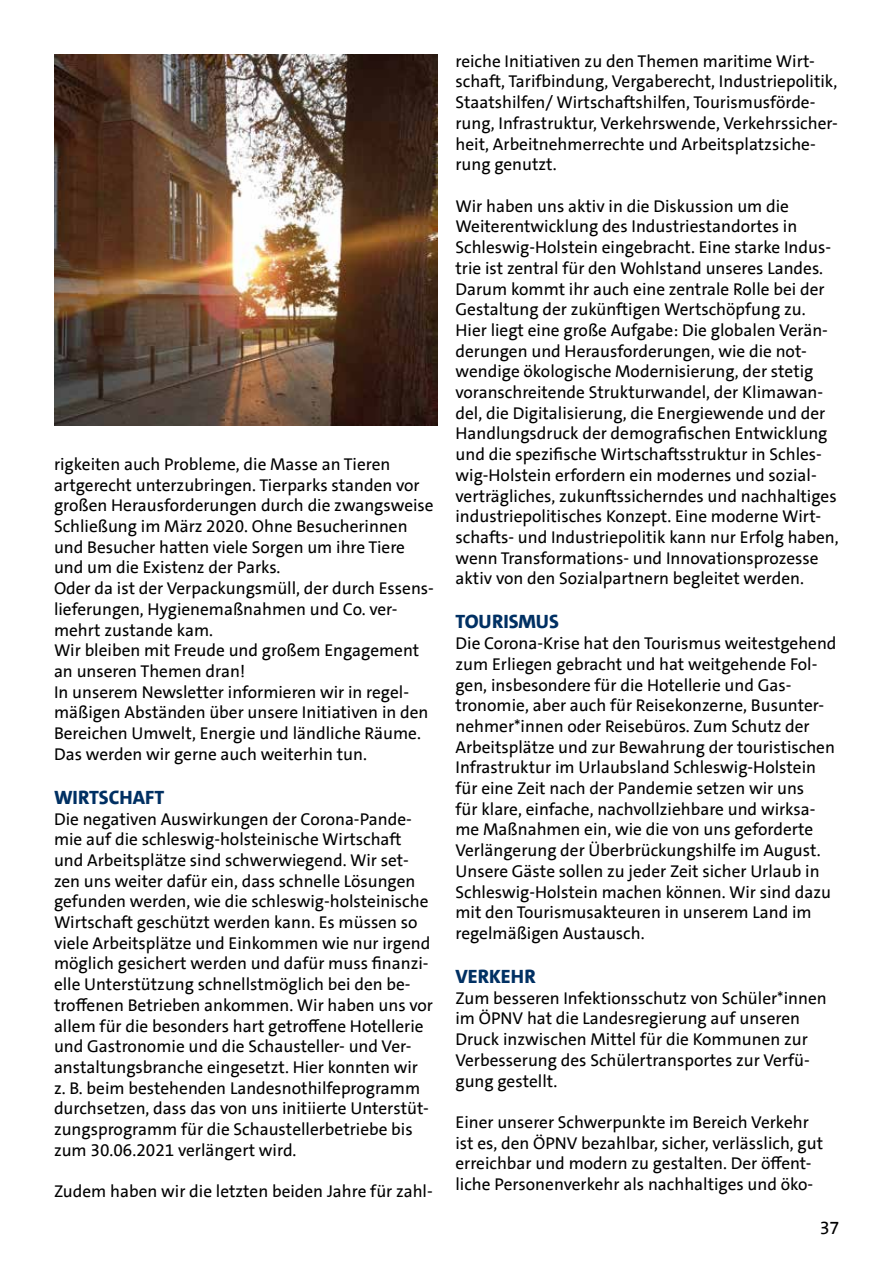
<style>
.page{position:relative;width:893px;height:1263px;background:#fff}
.page>*{position:absolute;margin:0;border:0;box-sizing:border-box;transform-origin:0 0}
.t1{font:800 19.5px "SPD The Sans Versal";color:#003063}
.t2{font:18px "SPD The Sans";color:#000}
.t3{font:17.25px/20.7px "SPD The Sans";color:#000}
</style>
<div class="page">
<img style="left:54px;top:54px;width:383px;height:371px">
<p class="t3" style="left:54px;top:454px;width:381px">rigkeiten auch Probleme, die Masse an Tieren artgerecht unterzubringen. Tierparks standen vor großen Herausforderungen durch die zwangsweise Schließung im März 2020. Ohne Besucherinnen und Besucher hatten viele Sorgen um ihre Tiere und um die Existenz der Parks.<br>Oder da ist der Verpackungsmüll, der durch Essens&shy;lieferungen, Hygienemaßnahmen und Co. ver&shy;mehrt zustande kam.<br>Wir bleiben mit Freude und großem Engagement an unseren Themen dran!<br>In unserem Newsletter informieren wir in regel&shy;mäßigen Abständen über unsere Initiativen in den Bereichen Umwelt, Energie und ländliche Räume.<br>Das werden wir gerne auch weiterhin tun.</p>
<p class="t1" style="left:54px;top:785px;width:112px">WIRTSCHAFT</p>
<p class="t3" style="left:54px;top:808px;width:381px">Die negativen Auswirkungen der Corona-Pande&shy;mie auf die schleswig-holsteinische Wirtschaft und Arbeitsplätze sind schwerwiegend. Wir set&shy;zen uns weiter dafür ein, dass schnelle Lösungen gefunden werden, wie die schleswig-holsteinische Wirtschaft geschützt werden kann. Es müssen so viele Arbeitsplätze und Einkommen wie nur irgend möglich gesichert werden und dafür muss finanzi&shy;elle Unterstützung schnellstmöglich bei den be&shy;troffenen Betrieben ankommen. Wir haben uns vor allem für die besonders hart getroffene Hotellerie und Gastronomie und die Schausteller- und Ver&shy;anstaltungsbranche eingesetzt. Hier konnten wir z. B. beim bestehenden Landesnothilfeprogramm durchsetzen, dass das von uns initiierte Unterstüt&shy;zungsprogramm für die Schaustellerbetriebe bis zum 30.06.2021 verlängert wird.</p>
<p class="t3" style="left:54px;top:1181px;width:380px">Zudem haben wir die letzten beiden Jahre für zahl-</p>
<p class="t3" style="left:455px;top:51px;width:384px">reiche Initiativen zu den Themen maritime Wirt&shy;schaft, Tarifbindung, Vergaberecht, Industriepolitik, Staatshilfen/ Wirtschaftshilfen, Tourismusförde&shy;rung, Infrastruktur, Verkehrswende, Verkehrssicher&shy;heit, Arbeitnehmerrechte und Arbeitsplatzsiche&shy;rung genutzt.</p>
<p class="t3" style="left:455px;top:196px;width:385px">Wir haben uns aktiv in die Diskussion um die Weiterentwicklung des Industriestandortes in Schleswig-Holstein eingebracht. Eine starke Indus&shy;trie ist zentral für den Wohlstand unseres Landes.<br>Darum kommt ihr auch eine zentrale Rolle bei der Gestaltung der zukünftigen Wertschöpfung zu.<br>Hier liegt eine große Aufgabe: Die globalen Verän&shy;derungen und Herausforderungen, wie die not&shy;wendige ökologische Modernisierung, der stetig voranschreitende Strukturwandel, der Klimawan&shy;del, die Digitalisierung, die Energiewende und der Handlungsdruck der demografischen Entwicklung und die spezifische Wirtschaftsstruktur in Schles&shy;wig-Holstein erfordern ein modernes und sozial&shy;verträgliches, zukunftssicherndes und nachhaltiges industriepolitisches Konzept. Eine moderne Wirt&shy;schafts- und Industriepolitik kann nur Erfolg haben, wenn Transformations- und Innovationsprozesse aktiv von den Sozialpartnern begleitet werden.</p>
<p class="t1" style="left:455px;top:609px;width:105px">TOURISMUS</p>
<p class="t3" style="left:455px;top:633px;width:383px">Die Corona-Krise hat den Tourismus weitestgehend zum Erliegen gebracht und hat weitgehende Fol&shy;gen, insbesondere für die Hotellerie und Gas&shy;tronomie, aber auch für Reisekonzerne, Busunter&shy;nehmer*innen oder Reisebüros. Zum Schutz der Arbeitsplätze und zur Bewahrung der touristischen Infrastruktur im Urlaubsland Schleswig-Holstein für eine Zeit nach der Pandemie setzen wir uns<br>für klare, einfache, nachvollziehbare und wirksa&shy;me Maßnahmen ein, wie die von uns geforderte Verlängerung der Überbrückungshilfe im August.<br>Unsere Gäste sollen zu jeder Zeit sicher Urlaub in Schleswig-Holstein machen können. Wir sind dazu mit den Tourismusakteuren in unserem Land im regelmäßigen Austausch.</p>
<p class="t1" style="left:455px;top:964px;width:82px">VERKEHR</p>
<p class="t3" style="left:455px;top:988px;width:373px">Zum besseren Infektionsschutz von Schüler*innen im ÖPNV hat die Landesregierung auf unseren Druck inzwischen Mittel für die Kommunen zur Verbesserung des Schülertransportes zur Verfü&shy;gung gestellt.</p>
<p class="t3" style="left:455px;top:1112px;width:369px">Einer unserer Schwerpunkte im Bereich Verkehr ist es, den ÖPNV bezahlbar, sicher, verlässlich, gut erreichbar und modern zu gestalten. Der öffent&shy;liche Personenverkehr als nachhaltiges und öko-</p>
<p class="t2" style="left:820px;top:1216px;width:21px">37</p>
</div>
